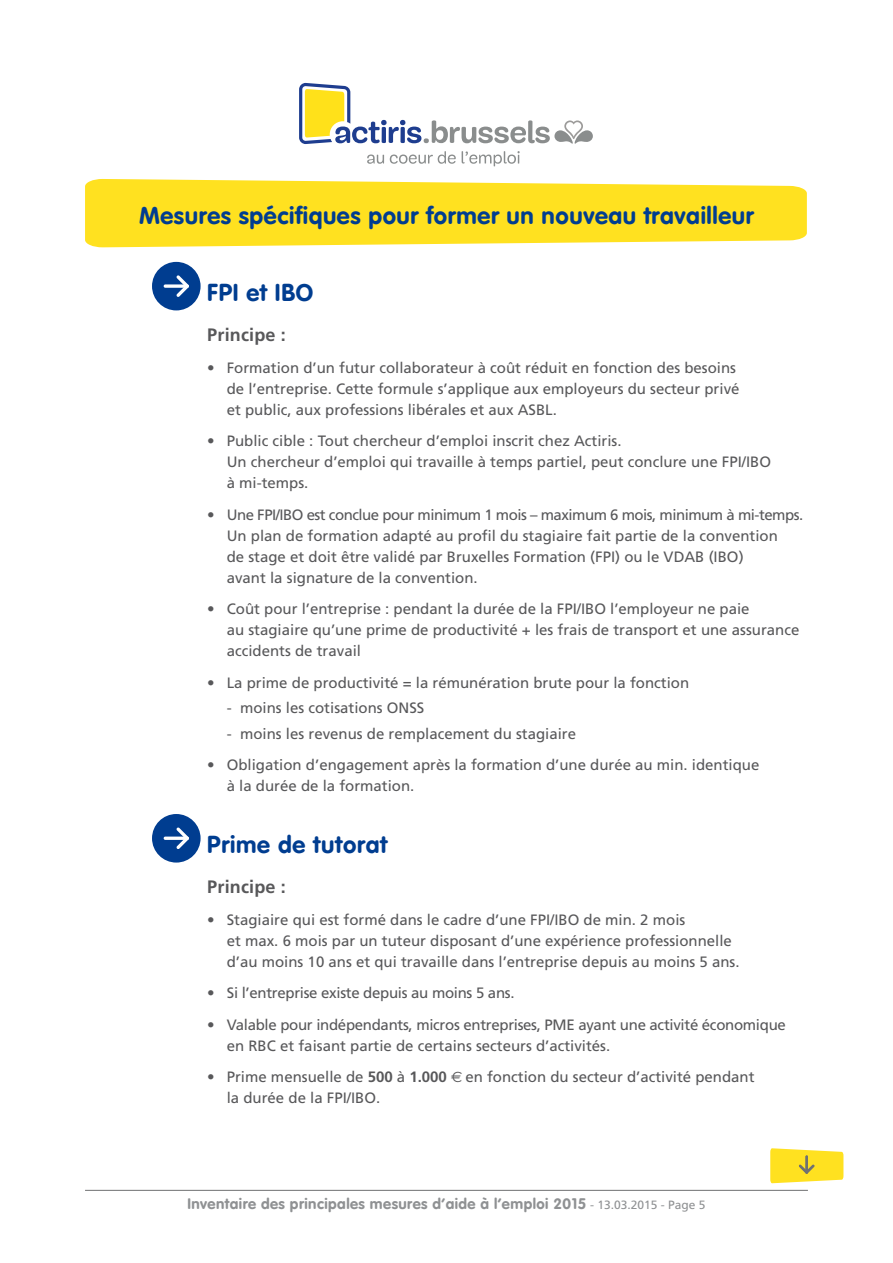
<style>
.page{position:relative;width:893px;height:1263px;background:#fff}
.page>*{position:absolute;margin:0;border:0;box-sizing:border-box;transform-origin:0 0}
.t1{font:24px "VAG Rounded Bold";letter-spacing:.025em;color:#003d90}
.t2{font:700 18px "Frutiger";letter-spacing:.01em;color:#58585a}
.t3{font:15px/21px "Frutiger";color:#58585a}
.t4{font:15px/21px "Frutiger";letter-spacing:-.02em;color:#58585a}
.t5{font:15px "VAG Rounded Bold";letter-spacing:.03em;color:#8f9193}
.s1{font-weight:700}
.s2{font-family:"Euro Sans"}
.s3{font-family:"Frutiger";font-size:12px}
</style>
<div class="page">
<svg style="left:85px;top:179px;width:722px;height:68px;fill:#ffe120"></svg>
<div style="left:152px;top:262px;width:49px;height:48px;background:#003d90;border-radius:50%"></div>
<svg style="left:176px;top:275px;width:13px;height:22px"></svg>
<div style="left:164px;top:284px;width:24px;height:4px;border:2px solid #fff"></div>
<hr style="left:85px;top:1190px;width:723px;height:1px;background:#707172">
<div style="left:152px;top:814px;width:49px;height:48px;background:#003d90;border-radius:50%"></div>
<svg style="left:176px;top:827px;width:13px;height:22px"></svg>
<div style="left:164px;top:836px;width:24px;height:4px;border:2px solid #fff"></div>
<svg style="left:367px;top:155px;width:17px;height:9px"></svg>
<svg style="left:390px;top:151px;width:66px;height:13px"></svg>
<svg style="left:462px;top:151px;width:58px;height:15px"></svg>
<svg style="left:299px;top:83px;width:294px;height:61px"></svg>
<svg style="left:770px;top:1148px;width:73px;height:35px"></svg>
<div style="left:805px;top:1155px;width:3px;height:18px;border:1px solid #707172"></div>
<h1 class="t1" style="left:139px;top:201px;width:616px">Mesures spécifiques pour former un nouveau travailleur</h1>
<h1 class="t1" style="left:207px;top:278px;width:107px">FPI et IBO</h1>
<p class="t2" style="left:207px;top:324px;width:80px">Principe :</p>
<p class="t3" style="left:227px;top:357px;width:514px;text-indent:-20px">• Formation d’un futur collaborateur à coût réduit en fonction des besoins de l’entreprise. Cette formule s’applique aux employeurs du secteur privé et public, aux professions libérales et aux ASBL.</p>
<p class="t3" style="left:227px;top:430px;width:546px;text-indent:-20px">• Public cible : Tout chercheur d’emploi inscrit chez Actiris.<br>Un chercheur d’emploi qui travaille à temps partiel, peut conclure une FPI/IBO à mi-temps.</p>
<p class="t3" style="left:227px;top:504px;width:578px;text-indent:-20px">• Une FPI/IBO est conclue pour minimum 1 mois – maximum 6 mois, minimum à mi-temps.<br>Un plan de formation adapté au profil du stagiaire fait partie de la convention<br>de stage et doit être validé par Bruxelles Formation (FPI) ou le VDAB (IBO)<br>avant la signature de la convention.</p>
<p class="t3" style="left:227px;top:598px;width:574px;text-indent:-20px">• Coût pour l’entreprise : pendant la durée de la FPI/IBO l’employeur ne paie<br>au stagiaire qu’une prime de productivité + les frais de transport et une assurance accidents de travail</p>
<p class="t3" style="left:207px;top:672px;width:483px">• La prime de productivité = la rémunération brute pour la fonction</p>
<p class="t3" style="left:227px;top:697px;width:199px">- moins les cotisations ONSS</p>
<p class="t3" style="left:227px;top:723px;width:351px">- moins les revenus de remplacement du stagiaire</p>
<p class="t3" style="left:227px;top:754px;width:534px;text-indent:-20px">• Obligation d’engagement après la formation d’une durée au min. identique à la durée de la formation.</p>
<h1 class="t1" style="left:207px;top:830px;width:182px">Prime de tutorat</h1>
<p class="t2" style="left:207px;top:876px;width:80px">Principe :</p>
<p class="t3" style="left:227px;top:909px;width:514px;text-indent:-20px">• Stagiaire qui est formé dans le cadre d’une FPI/IBO de min. 2 mois<br>et max. 6 mois par un tuteur disposant d’une expérience professionnelle d’au moins 10 ans et qui travaille dans l’entreprise depuis au moins 5 ans.</p>
<p class="t4" style="left:207px;top:982px;width:309px">• Si l’entreprise existe depuis au moins 5 ans.</p>
<p class="t4" style="left:227px;top:1014px;width:561px;text-indent:-20px">• Valable pour indépendants, micros entreprises, PME ayant une activité économique en RBC et faisant partie de certains secteurs d’activités.</p>
<p class="t3" style="left:227px;top:1066px;width:529px;text-indent:-20px">• Prime mensuelle de <span class="s1">500</span> à <span class="s1">1.000</span> <span class="s2">€</span> en fonction du secteur d’activité pendant la durée de la FPI/IBO.</p>
<p class="t5" style="left:187px;top:1195px;width:520px">Inventaire des principales mesures d’aide à l’emploi 2015 <span class="s3">- 13.03.2015 - Page 5</span></p>
</div>
